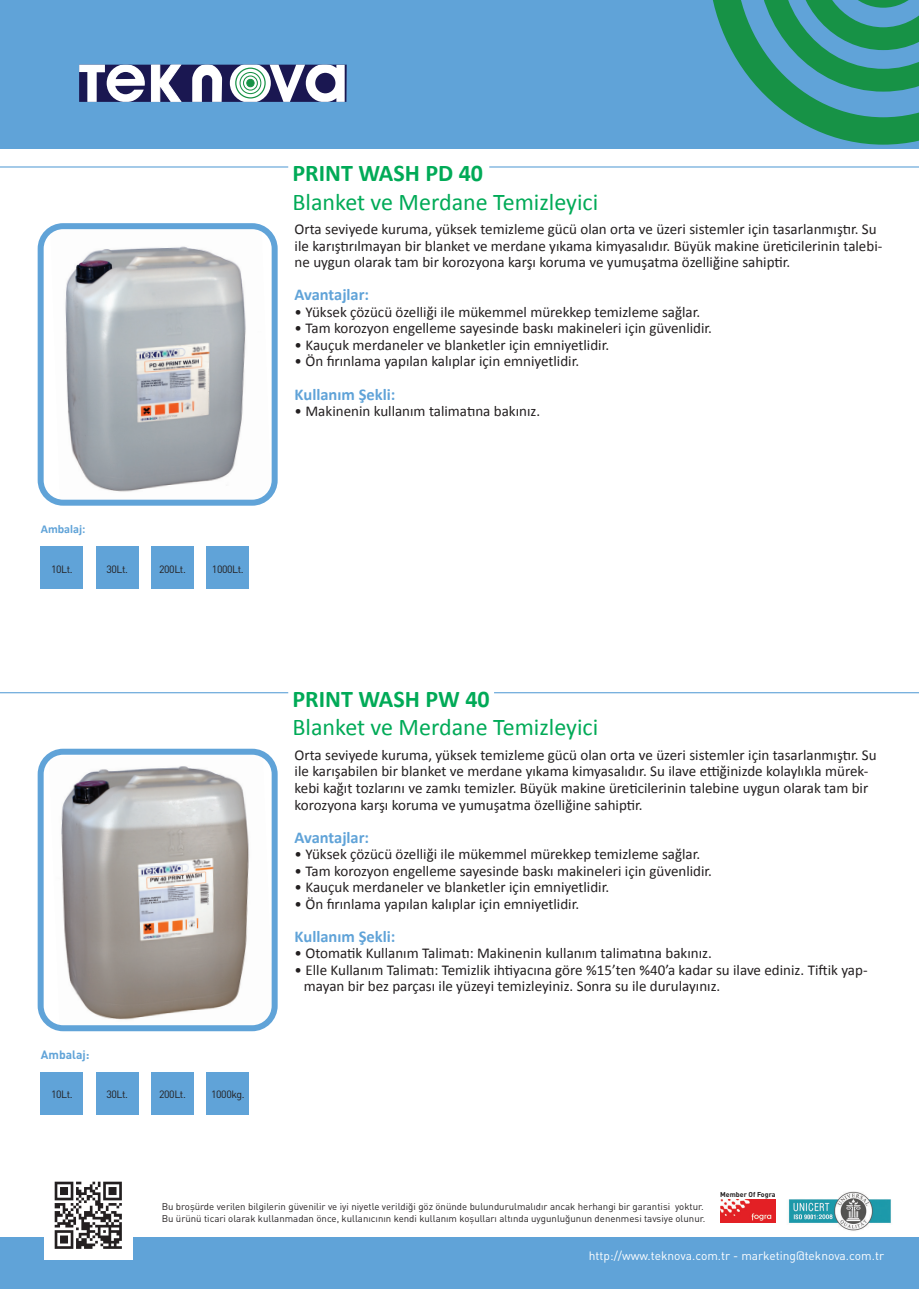
<style>
.page{position:relative;width:919px;height:1289px;background:#fff}
.page>*{position:absolute;margin:0;border:0;box-sizing:border-box;transform-origin:0 0}
.t1{font:24px "Calibri";color:#00aa57}
.t2{font:700 24px "Calibri";color:#00aa57}
.t3{font:700 16.5px "Calibri";color:#60a3d8}
.t4{font:15px/16.5px "Calibri";color:#231f20}
.t5{font:12px "DIN Pro";color:#fff}
.t6{font:700 12px "Calibri";color:#60a3d8}
.t7{font:700 12px "DIN Pro";color:#60a3d8}
.t8{font:10.5px "DIN Pro";letter-spacing:-.04em;color:#231f20}
.t9{font:9.6px/11.6px "DIN Pro";color:#231f20}
.t10{font:700 7.05px "DIN Pro";color:#231f20}
</style>
<div class="page">
<div style="left:0;top:0;width:918px;height:149px;background:#60a3d8"></div>
<div style="left:79px;top:65px;width:267px;height:37px;background:#1a1751"></div>
<svg style="left:151px;top:65px;width:30px;height:37px"></svg>
<svg style="left:192px;top:65px;width:30px;height:37px"></svg>
<svg style="left:230px;top:65px;width:114px;height:37px"></svg>
<svg style="left:79px;top:65px;width:66px;height:37px"></svg>
<svg style="left:713px;top:0;width:205px;height:145px"></svg>
<hr style="left:0;top:166px;width:288px;height:1px;background:#60a3d8">
<hr style="left:0;top:692px;width:288px;height:1px;background:#60a3d8">
<hr style="left:489px;top:166px;width:429px;height:1px;background:#60a3d8">
<hr style="left:494px;top:692px;width:424px;height:1px;background:#60a3d8">
<img style="left:50px;top:230px;width:220px;height:268px">
<div style="left:38px;top:223px;width:239px;height:282px;border:6px solid #60a3d8;border-radius:22px"></div>
<div style="left:207px;top:546px;width:42px;height:43px;background:#60a3d8"></div>
<div style="left:151px;top:546px;width:42px;height:43px;background:#60a3d8"></div>
<div style="left:96px;top:546px;width:42px;height:43px;background:#60a3d8"></div>
<div style="left:41px;top:546px;width:42px;height:43px;background:#60a3d8"></div>
<img style="left:49px;top:755px;width:221px;height:269px">
<div style="left:38px;top:748px;width:239px;height:283px;border:6px solid #60a3d8;border-radius:22px"></div>
<div style="left:207px;top:1071px;width:42px;height:43px;background:#60a3d8"></div>
<div style="left:151px;top:1071px;width:42px;height:43px;background:#60a3d8"></div>
<div style="left:96px;top:1071px;width:42px;height:43px;background:#60a3d8"></div>
<div style="left:41px;top:1071px;width:42px;height:43px;background:#60a3d8"></div>
<div style="left:134px;top:1237px;width:784px;height:51px;background:#60a3d8"></div>
<div style="left:0;top:1237px;width:785px;height:51px;background:#60a3d8"></div>
<img style="left:44px;top:1181px;width:88px;height:78px">
<img style="left:788px;top:1191px;width:103px;height:40px">
<img style="left:720px;top:1199px;width:55px;height:23px">
<h1 class="t2" style="left:292px;top:158px;width:192px">PRINT WASH PD 40</h1>
<h1 class="t1" style="left:292px;top:187px;width:307px">Blanket ve Merdane Temizleyici</h1>
<p class="t6" style="left:41px;top:521px;width:46px">Ambalaj:</p>
<p class="t8" style="left:51px;top:561px;width:23px">10Lt.</p>
<p class="t8" style="left:106px;top:561px;width:23px">30Lt.</p>
<p class="t8" style="left:159px;top:561px;width:28px">200Lt.</p>
<p class="t8" style="left:212px;top:561px;width:33px">1000Lt.</p>
<p class="t7" style="left:41px;top:1045px;width:50px">Ambalaj:</p>
<p class="t8" style="left:51px;top:1087px;width:23px">10Lt.</p>
<p class="t8" style="left:106px;top:1087px;width:23px">30Lt.</p>
<p class="t8" style="left:159px;top:1087px;width:28px">200Lt.</p>
<p class="t8" style="left:211px;top:1087px;width:35px">1000kg.</p>
<p class="t4" style="left:294px;top:221px;width:589px">Orta seviyede kuruma, yüksek temizleme gücü olan orta ve üzeri sistemler için tasarlanmıştır. Su ile karıştırılmayan bir blanket ve merdane yıkama kimyasalıdır. Büyük makine üreticilerinin talebi&shy;ne uygun olarak tam bir korozyona karşı koruma ve yumuşatma özelliğine sahiptir.</p>
<p class="t3" style="left:294px;top:284px;width:76px">Avantajlar:</p>
<p class="t4" style="left:294px;top:304px;width:407px">• Yüksek çözücü özelliği ile mükemmel mürekkep temizleme sağlar.</p>
<p class="t4" style="left:294px;top:320px;width:419px">• Tam korozyon engelleme sayesinde baskı makineleri için güvenlidir.</p>
<p class="t4" style="left:294px;top:337px;width:316px">• Kauçuk merdaneler ve blanketler için emniyetlidir.</p>
<p class="t4" style="left:294px;top:353px;width:286px">• Ön fırınlama yapılan kalıplar için emniyetlidir.</p>
<p class="t3" style="left:294px;top:383px;width:102px">Kullanım Şekli:</p>
<p class="t4" style="left:294px;top:403px;width:247px">• Makinenin kullanım talimatına bakınız.</p>
<h1 class="t2" style="left:292px;top:683px;width:199px">PRINT WASH PW 40</h1>
<h1 class="t1" style="left:292px;top:712px;width:307px">Blanket ve Merdane Temizleyici</h1>
<p class="t4" style="left:294px;top:746px;width:583px">Orta seviyede kuruma, yüksek temizleme gücü olan orta ve üzeri sistemler için tasarlanmıştır. Su ile karışabilen bir blanket ve merdane yıkama kimyasalıdır. Su ilave ettiğinizde kolaylıkla mürek&shy;kebi kağıt tozlarını ve zamkı temizler. Büyük makine üreticilerinin talebine uygun olarak tam bir korozyona karşı koruma ve yumuşatma özelliğine sahiptir.</p>
<p class="t3" style="left:294px;top:826px;width:76px">Avantajlar:</p>
<p class="t4" style="left:294px;top:845px;width:407px">• Yüksek çözücü özelliği ile mükemmel mürekkep temizleme sağlar.</p>
<p class="t4" style="left:294px;top:862px;width:419px">• Tam korozyon engelleme sayesinde baskı makineleri için güvenlidir.</p>
<p class="t4" style="left:294px;top:878px;width:316px">• Kauçuk merdaneler ve blanketler için emniyetlidir.</p>
<p class="t4" style="left:294px;top:895px;width:286px">• Ön fırınlama yapılan kalıplar için emniyetlidir.</p>
<p class="t3" style="left:294px;top:925px;width:102px">Kullanım Şekli:</p>
<p class="t4" style="left:294px;top:944px;width:418px">• Otomatik Kullanım Talimatı: Makinenin kullanım talimatına bakınız.</p>
<p class="t4" style="left:304px;top:961px;width:565px;text-indent:-9px">• Elle Kullanım Talimatı: Temizlik ihtiyacına göre %15’ten %40’a kadar su ilave ediniz. Tiftik yap&shy;mayan bir bez parçası ile yüzeyi temizleyiniz. Sonra su ile durulayınız.</p>
<p class="t10" style="left:720px;top:1189px;width:57px">Member Of Fogra</p>
<p class="t9" style="left:162px;top:1200px;width:545px">Bu broşürde verilen bilgilerin güvenilir ve iyi niyetle verildiği göz önünde bulundurulmalıdır ancak herhangi bir garantisi yoktur.<br>Bu ürünü ticari olarak kullanmadan önce, kullanıcının kendi kullanım koşulları altında uygunluğunun denenmesi tavsiye olunur.</p>
<p class="t5" style="left:588px;top:1247px;width:297px">http://www.teknova.com.tr - marketing@teknova.com.tr</p>
</div>
